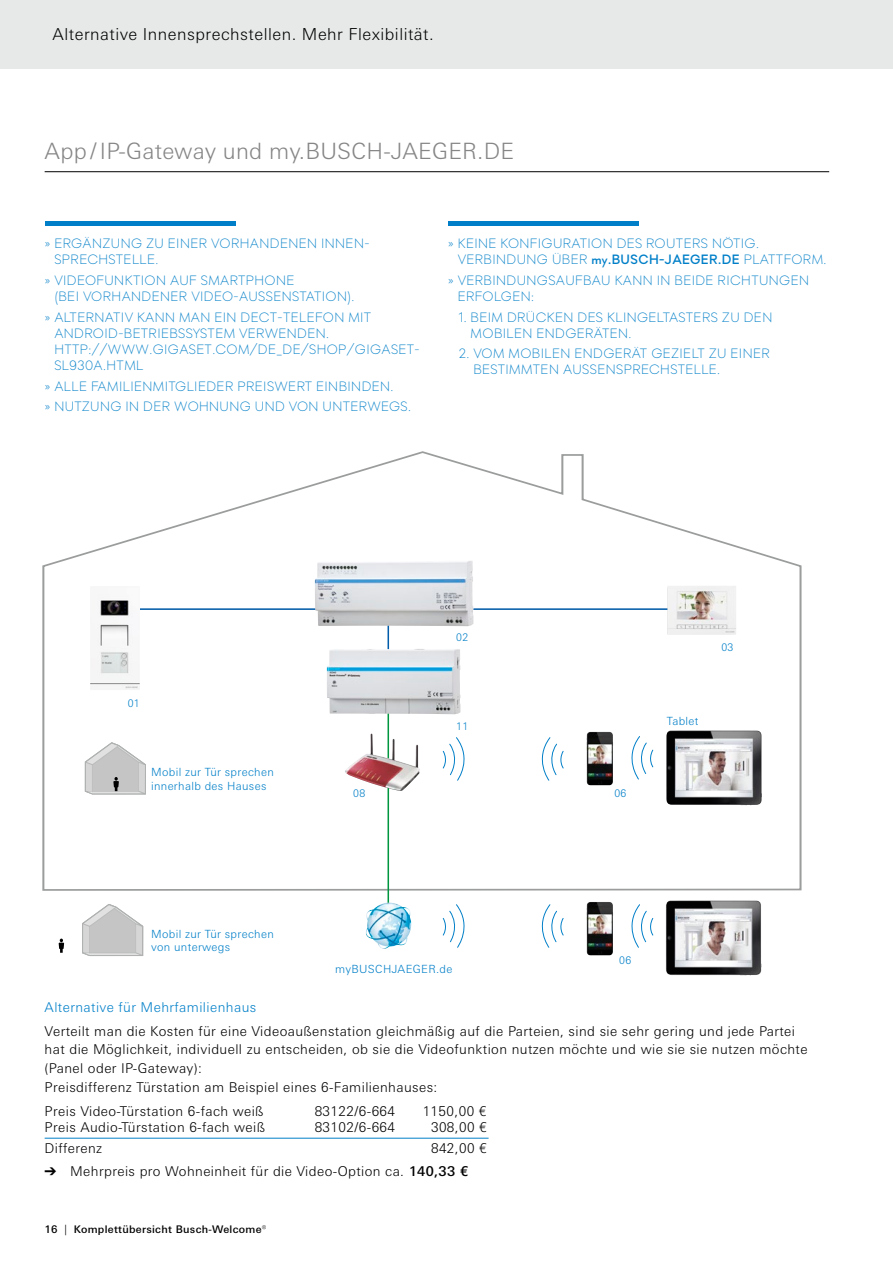
<style>
.page{position:relative;width:893px;height:1263px;background:#fff}
.page>*{position:absolute;margin:0;border:0;box-sizing:border-box;transform-origin:0 0}
.t1{font:300 22.5px "Univers Next Pro";letter-spacing:.01em;color:#868686}
.t2{font:300 16.5px "Univers Next Pro";letter-spacing:.03em;color:#000}
.t3{font:300 13.5px/16.2px "Soin Sans Pro";letter-spacing:.03em;color:#007fc8}
.t4{font:300 13.5px/18.6px "Univers Next Pro";letter-spacing:.03em;color:#000}
.t5{font:300 13.5px "Univers Next Pro";letter-spacing:.03em;color:#007fc8}
.t6{font:300 11.25px/13.5px "Univers Next Pro";letter-spacing:.03em;color:#007fc8}
.t7{font:500 10.5px "Univers Next Pro";letter-spacing:.03em;color:#000}
.t8{font:300 10.5px "Univers Next Pro";letter-spacing:.03em;color:#007fc8}
.s1{font-weight:500}
.s2{font-weight:300}
</style>
<div class="page">
<hr style="left:45px;top:221px;width:190px;height:4px;background:#007fc8">
<hr style="left:448px;top:221px;width:190px;height:4px;background:#007fc8">
<hr style="left:45px;top:171px;width:784px;height:1px;background:#000">
<div style="left:0;top:0;width:893px;height:68px;background:#e7e9e9"></div>
<svg style="left:42px;top:451px;width:760px;height:441px"></svg>
<hr style="left:387px;top:691px;width:2px;height:217px;background:#00953e">
<hr style="left:387px;top:621px;width:2px;height:54px;background:#005ba8">
<hr style="left:140px;top:608px;width:544px;height:2px;background:#005ba8">
<img style="left:345px;top:733px;width:75px;height:58px">
<img style="left:366px;top:903px;width:45px;height:46px">
<svg style="left:85px;top:743px;width:61px;height:51px"></svg>
<svg style="left:82px;top:904px;width:61px;height:52px"></svg>
<svg style="left:59px;top:938px;width:5px;height:15px"></svg>
<img style="left:586px;top:732px;width:27px;height:53px">
<img style="left:586px;top:902px;width:27px;height:53px">
<img style="left:666px;top:730px;width:96px;height:75px">
<img style="left:666px;top:900px;width:95px;height:75px">
<svg style="left:442px;top:736px;width:31px;height:45px"></svg>
<svg style="left:442px;top:904px;width:23px;height:44px"></svg>
<svg style="left:534px;top:736px;width:30px;height:45px"></svg>
<svg style="left:541px;top:904px;width:23px;height:44px"></svg>
<svg style="left:631px;top:904px;width:23px;height:44px"></svg>
<img style="left:667px;top:585px;width:69px;height:49px">
<img style="left:315px;top:560px;width:159px;height:66px">
<img style="left:327px;top:648px;width:128px;height:66px">
<img style="left:90px;top:586px;width:50px;height:104px">
<svg style="left:623px;top:735px;width:31px;height:45px"></svg>
<hr style="left:45px;top:1138px;width:444px;height:1px;background:#007fc8">
<p class="t2" style="left:53px;top:25px;width:383px">Alternative Innensprechstellen. Mehr Flexibilität.</p>
<h1 class="t1" style="left:45px;top:138px;width:471px">App/IP-Gateway und my.BUSCH-JAEGER.DE</h1>
<p class="t3" style="left:54px;top:236px;width:317px;text-indent:-9px">» ERGÄNZUNG ZU EINER VORHANDENEN INNEN-<br>SPRECHSTELLE.</p>
<p class="t3" style="left:54px;top:273px;width:302px;text-indent:-9px">» VIDEOFUNKTION AUF SMARTPHONE<br>(BEI VORHANDENER VIDEO-AUSSENSTATION).</p>
<p class="t3" style="left:54px;top:309px;width:367px;text-indent:-9px">» ALTERNATIV KANN MAN EIN DECT-TELEFON MIT ANDROID-BETRIEBSSYSTEM VERWENDEN.<br>HTTP://WWW.GIGASET.COM/DE_DE/SHOP/GIGASET-SL930A.HTML</p>
<p class="t3" style="left:45px;top:376px;width:368px;line-height:20.4px">» ALLE FAMILIENMITGLIEDER PREISWERT EINBINDEN.<br>» NUTZUNG IN DER WOHNUNG UND VON UNTERWEGS.</p>
<p class="t3" style="left:458px;top:236px;width:370px;text-indent:-9px">» KEINE KONFIGURATION DES ROUTERS NÖTIG.<br>VERBINDUNG ÜBER <span class="s1">my.BUSCH-JAEGER.DE</span> PLATTFORM.</p>
<p class="t3" style="left:458px;top:273px;width:353px;text-indent:-9px">» VERBINDUNGSAUFBAU KANN IN BEIDE RICHTUNGEN<br>ERFOLGEN:</p>
<p class="t3" style="left:471px;top:309px;width:303px;text-indent:-12px">1. BEIM DRÜCKEN DES KLINGELTASTERS ZU DEN<br>MOBILEN ENDGERÄTEN.</p>
<p class="t3" style="left:473px;top:346px;width:298px;text-indent:-15px">2. VOM MOBILEN ENDGERÄT GEZIELT ZU EINER<br>BESTIMMTEN AUSSENSPRECHSTELLE.</p>
<p class="t8" style="left:128px;top:697px;width:14px">01</p>
<p class="t8" style="left:456px;top:631px;width:14px">02</p>
<p class="t8" style="left:456px;top:720px;width:14px">11</p>
<p class="t8" style="left:721px;top:641px;width:14px">03</p>
<p class="t6" style="left:667px;top:714px;width:33px">Tablet</p>
<p class="t6" style="left:151px;top:765px;width:124px">Mobil zur Tür sprechen innerhalb des Hauses</p>
<p class="t6" style="left:151px;top:927px;width:124px">Mobil zur Tür sprechen von unterwegs</p>
<p class="t5" style="left:45px;top:999px;width:213px">Alternative für Mehrfamilienhaus</p>
<p class="t8" style="left:353px;top:787px;width:14px">08</p>
<p class="t8" style="left:614px;top:787px;width:14px">06</p>
<p class="t6" style="left:335px;top:962px;width:119px">myBUSCHJAEGER.de</p>
<p class="t8" style="left:619px;top:954px;width:14px">06</p>
<p class="t4" style="left:45px;top:1021px;width:764px">Verteilt man die Kosten für eine Videoaußenstation gleichmäßig auf die Parteien, sind sie sehr gering und jede Partei hat die Möglichkeit, individuell zu entscheiden, ob sie die Videofunktion nutzen möchte und wie sie sie nutzen möchte (Panel oder IP-Gateway):<br>Preisdifferenz Türstation am Beispiel eines 6-Familienhauses:</p>
<p class="t4" style="left:45px;top:1102px;width:220px">Preis Video-Türstation 6-fach weiß</p>
<p class="t4" style="left:315px;top:1102px;width:82px">83122/6-664</p>
<p class="t4" style="left:423px;top:1102px;width:65px">1150,00 €</p>
<p class="t4" style="left:45px;top:1118px;width:222px">Preis Audio-Türstation 6-fach weiß</p>
<p class="t4" style="left:315px;top:1118px;width:82px">83102/6-664</p>
<p class="t4" style="left:431px;top:1118px;width:57px">308,00 €</p>
<p class="t4" style="left:45px;top:1139px;width:59px">Differenz</p>
<p class="t4" style="left:431px;top:1139px;width:57px">842,00 €</p>
<p class="t4" style="left:45px;top:1161px;width:425px">➔ Mehrpreis pro Wohneinheit für die Video-Option ca. <span class="s1">140,33 €</span></p>
<p class="t7" style="left:45px;top:1223px;width:224px">16 <span class="s2">|</span> Komplettübersicht Busch-Welcome<span class="s2">®</span></p>
</div>
